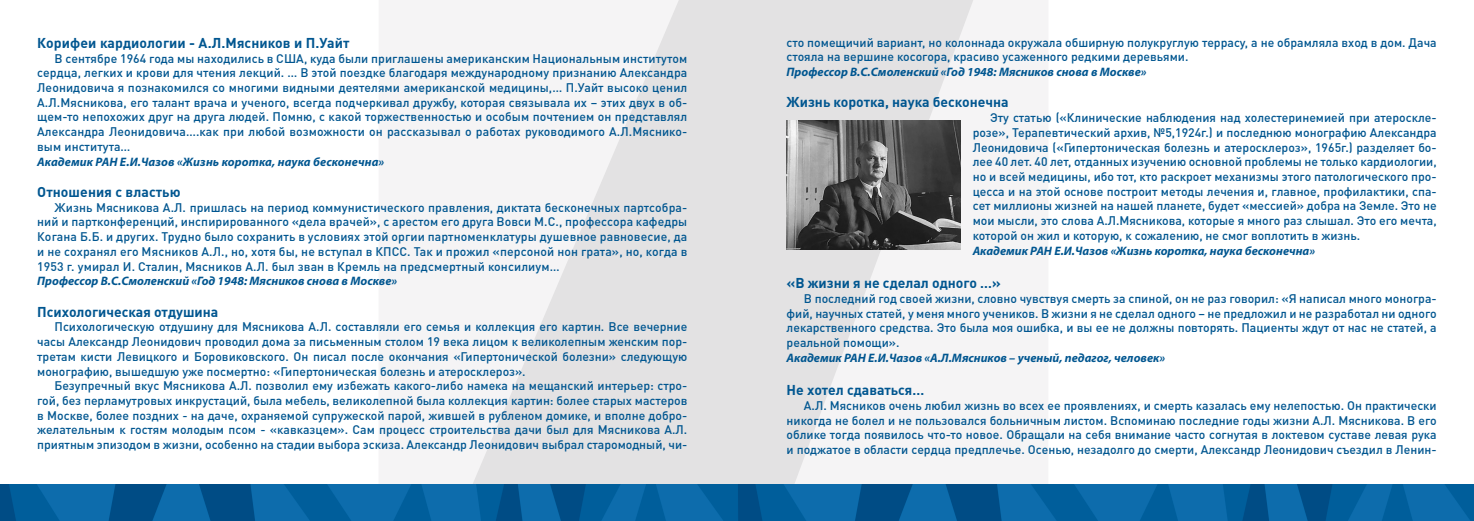
<style>
.page{position:relative;width:1474px;height:521px;background:#fff}
.page>*{position:absolute;margin:0;border:0;box-sizing:border-box;transform-origin:0 0}
.t1{font:700 14px "DIN Cyr";color:#005690}
.t2{font:500 12.25px/14.7px "DIN Cyr";color:#005690;text-align:justify}
.t3{font:italic 700 12.25px "Myriad Pro";color:#005690}
</style>
<div class="page">
<div style="left:378px;top:0;width:670px;height:521px;background:#f5f4f5"></div>
<svg style="left:473px;top:0;width:500px;height:484px;fill:#e3e2e3"></svg>
<img style="left:0;top:484px;width:1473px;height:37px">
<img style="left:786px;top:121px;width:174px;height:129px">
<p class="t1" style="left:37px;top:35px;width:314px">Корифеи кардиологии - А.Л.Мясников и П.Уайт</p>
<p class="t2" style="left:37px;top:51px;width:651px;text-indent:17px">В сентябре 1964 года мы находились в США, куда были приглашены американским Национальным институтом сердца, легких и крови для чтения лекций. … В этой поездке благодаря международному признанию Александра Леонидовича я познакомился со многими видными деятелями американской медицины,… П.Уайт высоко ценил А.Л.Мясникова, его талант врача и ученого, всегда подчеркивал дружбу, которая связывала их – этих двух в об&shy;щем-то непохожих друг на друга людей. Помню, с какой торжественностью и особым почтением он представлял Александра Леонидовича….как при любой возможности он рассказывал о работах руководимого А.Л.Мяснико&shy;вым института…</p>
<p class="t3" style="left:37px;top:153px;width:348px">Академик РАН Е.И.Чазов «Жизнь коротка, наука бесконечна»</p>
<p class="t1" style="left:37px;top:184px;width:145px">Отношения с властью</p>
<p class="t2" style="left:37px;top:200px;width:651px;text-indent:17px">Жизнь Мясникова А.Л. пришлась на период коммунистического правления, диктата бесконечных партсобра&shy;ний и партконференций, инспирированного «дела врачей», с арестом его друга Вовси М.С., профессора кафедры Когана Б.Б. и других. Трудно было сохранить в условиях этой оргии партноменклатуры душевное равновесие, да и не сохранял его Мясников А.Л., но, хотя бы, не вступал в КПСС. Так и прожил «персоной нон грата», но, когда в 1953 г. умирал И. Сталин, Мясников А.Л. был зван в Кремль на предсмертный консилиум…</p>
<p class="t3" style="left:37px;top:273px;width:361px">Профессор В.С.Смоленский «Год 1948: Мясников снова в Москве»</p>
<p class="t1" style="left:37px;top:303px;width:183px">Психологическая отдушина</p>
<p class="t2" style="left:37px;top:320px;width:651px;text-indent:17px">Психологическую отдушину для Мясникова А.Л. составляли его семья и коллекция его картин. Все вечерние часы Александр Леонидович проводил дома за письменным столом 19 века лицом к великолепным женским пор&shy;третам кисти Левицкого и Боровиковского. Он писал после окончания «Гипертонической болезни» следующую монографию, вышедшую уже посмертно: «Гипертоническая болезнь и атеросклероз».</p>
<p class="t2" style="left:37px;top:378px;width:651px;text-indent:17px">Безупречный вкус Мясникова А.Л. позволил ему избежать какого-либо намека на мещанский интерьер: стро&shy;гой, без перламутровых инкрустаций, была мебель, великолепной была коллекция картин: более старых мастеров в Москве, более поздних - на даче, охраняемой супружеской парой, жившей в рубленом домике, и вполне добро&shy;желательным к гостям молодым псом - «кавказцем». Сам процесс строительства дачи был для Мясникова А.Л. приятным эпизодом в жизни, особенно на стадии выбора эскиза. Александр Леонидович выбрал старомодный, чи-</p>
<p class="t2" style="left:786px;top:35px;width:651px">сто помещичий вариант, но колоннада окружала обширную полукруглую террасу, а не обрамляла вход в дом. Дача стояла на вершине косогора, красиво усаженного редкими деревьями.</p>
<p class="t3" style="left:786px;top:64px;width:361px">Профессор В.С.Смоленский «Год 1948: Мясников снова в Москве»</p>
<p class="t1" style="left:786px;top:94px;width:223px">Жизнь коротка, наука бесконечна</p>
<p class="t2" style="left:972px;top:110px;width:465px;text-indent:17px">Эту статью («Клинические наблюдения над холестеринемией при атероскле&shy;розе», Терапевтический архив, №5,1924г.) и последнюю монографию Александра Леонидовича («Гипертоническая болезнь и атеросклероз», 1965г.) разделяет бо&shy;лее 40 лет. 40 лет, отданных изучению основной проблемы не только кардиологии, но и всей медицины, ибо тот, кто раскроет механизмы этого патологического про&shy;цесса и на этой основе построит методы лечения и, главное, профилактики, спа&shy;сет миллионы жизней на нашей планете, будет «мессией» добра на Земле. Это не мои мысли, это слова А.Л.Мясникова, которые я много раз слышал. Это его мечта, которой он жил и которую, к сожалению, не смог воплотить в жизнь.</p>
<p class="t3" style="left:972px;top:242px;width:344px">Академик РАН Е.И.Чазов «Жизнь коротка, наука бесконечна»</p>
<p class="t1" style="left:786px;top:275px;width:216px">«В жизни я не сделал одного …»</p>
<p class="t2" style="left:786px;top:291px;width:651px;text-indent:17px">В последний год своей жизни, словно чувствуя смерть за спиной, он не раз говорил: «Я написал много моногра&shy;фий, научных статей, у меня много учеников. В жизни я не сделал одного – не предложил и не разработал ни одного лекарственного средства. Это была моя ошибка, и вы ее не должны повторять. Пациенты ждут от нас не статей, а реальной помощи».</p>
<p class="t3" style="left:786px;top:349px;width:380px">Академик РАН Е.И.Чазов «А.Л.Мясников – ученый, педагог, человек»</p>
<p class="t1" style="left:786px;top:382px;width:139px">Не хотел сдаваться…</p>
<p class="t2" style="left:786px;top:398px;width:651px;text-indent:17px">А.Л. Мясников очень любил жизнь во всех ее проявлениях, и смерть казалась ему нелепостью. Он практически никогда не болел и не пользовался больничным листом. Вспоминаю последние годы жизни А.Л. Мясникова. В его облике тогда появилось что-то новое. Обращали на себя внимание часто согнутая в локтевом суставе левая рука и поджатое в области сердца предплечье. Осенью, незадолго до смерти, Александр Леонидович съездил в Ленин-</p>
</div>
